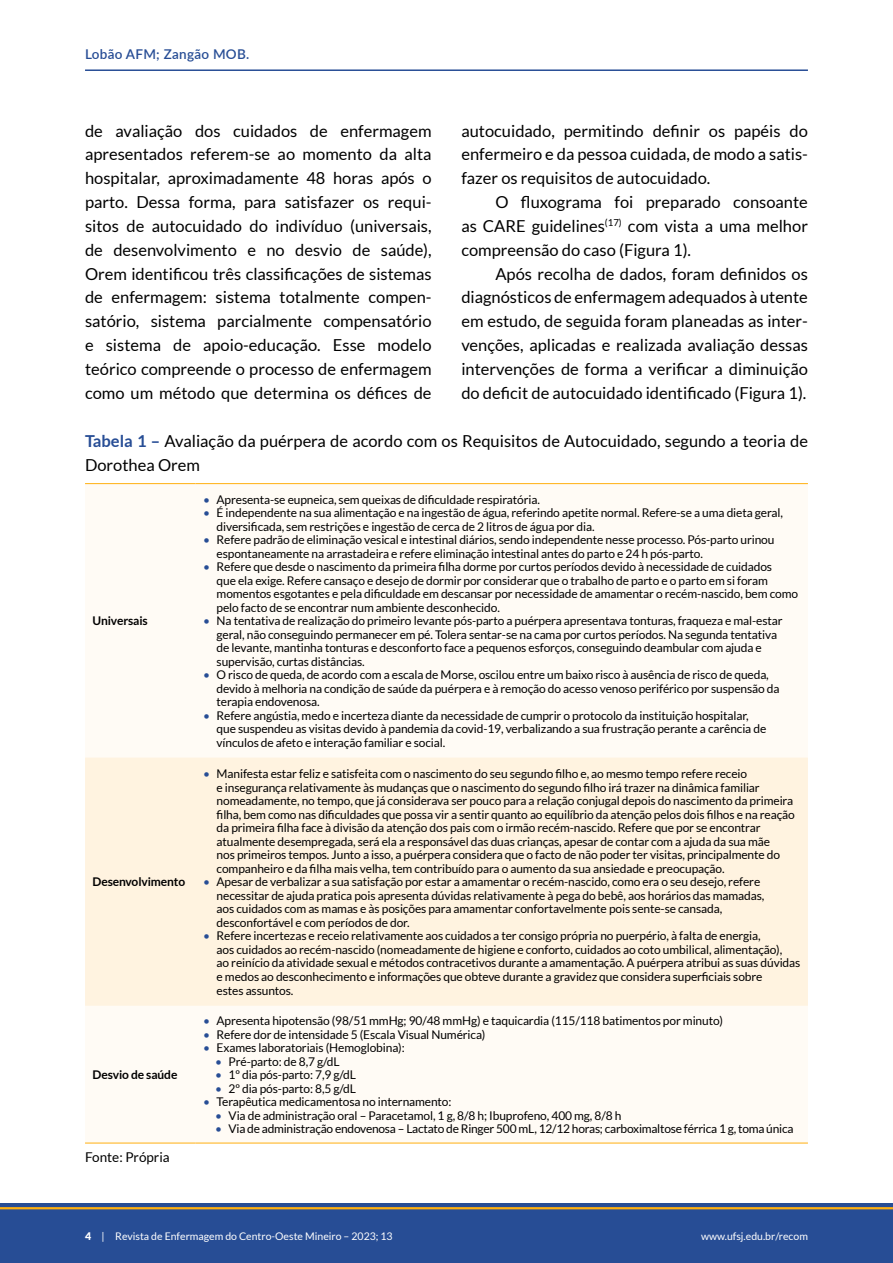
<style>
.page{position:relative;width:893px;height:1263px;background:#fff}
.page>*{position:absolute;margin:0;border:0;box-sizing:border-box;transform-origin:0 0}
.t1{font:16.5px/23.9px "Lato";color:#000;text-align:justify}
.t2{font:600 13.5px "Lato";letter-spacing:.02em;color:#274d95}
.t3{font:13.5px "Lato";color:#000}
.t4{font:12px/13.5px "Lato";letter-spacing:-.01em;color:#000}
.t5{font:700 12px "Lato";letter-spacing:-.01em;color:#000}
.t6{font:10.5px "Lato";color:#fff}
.s1{font-weight:700;color:#274d95}
.s2{color:#274d95}
.s3{font-weight:900}
</style>
<div class="page">
<div style="left:0;top:1203px;width:893px;height:60px;background:#274d95"></div>
<hr style="left:0;top:1207px;width:893px;height:2px;background:#ffb011">
<hr style="left:85px;top:69px;width:723px;height:2px;background:#274d95">
<div style="left:85px;top:757px;width:723px;height:249px;background:#fff3e0"></div>
<hr style="left:85px;top:1143px;width:111px;height:1px;background:#ffb011">
<hr style="left:196px;top:1143px;width:612px;height:1px;background:#ffb011">
<hr style="left:85px;top:483px;width:111px;height:1px;background:#ffb011">
<hr style="left:196px;top:483px;width:612px;height:1px;background:#ffb011">
<p class="t2" style="left:85px;top:44px;width:166px">Lobão AFM; Zangão MOB.</p>
<p class="t1" style="left:85px;top:119px;width:348px">de avaliação dos cuidados de enfermagem apresentados referem-se ao momento da alta hospitalar, aproximadamente 48 horas após o parto. Dessa forma, para satisfazer os requi&shy;sitos de autocuidado do indivíduo (universais, de desenvolvimento e no desvio de saúde), Orem identificou três classificações de sistemas de enfermagem: sistema totalmente compen&shy;satório, sistema parcialmente compensatório e sistema de apoio-educação. Esse modelo teórico compreende o processo de enfermagem como um método que determina os défices de</p>
<h1 class="t1" style="left:461px;top:119px;width:348px">autocuidado, permitindo definir os papéis do enfermeiro e da pessoa cuidada, de modo a satis&shy;fazer os requisitos de autocuidado.</h1>
<h1 class="t1" style="left:461px;top:190px;width:348px;text-indent:34px">O fluxograma foi preparado consoante as CARE guidelines<sup>(17)</sup> com vista a uma melhor compreensão do caso (Figura 1).</h1>
<p class="t1" style="left:461px;top:262px;width:348px;text-indent:34px">Após recolha de dados, foram definidos os diagnósticos de enfermagem adequados à utente em estudo, de seguida foram planeadas as inter&shy;venções, aplicadas e realizada avaliação dessas intervenções de forma a verificar a diminuição do deficit de autocuidado identificado (Figura 1).</p>
<h1 class="t1" style="left:85px;top:429px;width:724px"><span class="s1">Tabela 1 –</span> Avaliação da puérpera de acordo com os Requisitos de Autocuidado, segundo a teoria de<br>Dorothea Orem</h1>
<p class="t5" style="left:93px;top:614px;width:57px">Universais</p>
<p class="t5" style="left:93px;top:875px;width:94px">Desenvolvimento</p>
<p class="t5" style="left:93px;top:1068px;width:86px">Desvio de saúde</p>
<p class="t3" style="left:85px;top:1149px;width:86px">Fonte: Própria</p>
<p class="t4" style="left:203px;top:493px;width:338px"><span class="s2">•</span> Apresenta-se eupneica, sem queixas de dificuldade respiratória.</p>
<p class="t4" style="left:217px;top:506px;width:568px;text-indent:-14px"><span class="s2">•</span> É independente na sua alimentação e na ingestão de água, referindo apetite normal. Refere-se a uma dieta geral, diversificada, sem restrições e ingestão de cerca de 2 litros de água por dia.</p>
<p class="t4" style="left:217px;top:533px;width:559px;text-indent:-14px"><span class="s2">•</span> Refere padrão de eliminação vesical e intestinal diários, sendo independente nesse processo. Pós-parto urinou espontaneamente na arrastadeira e refere eliminação intestinal antes do parto e 24 h pós-parto.</p>
<p class="t4" style="left:217px;top:560px;width:583px;text-indent:-14px"><span class="s2">•</span> Refere que desde o nascimento da primeira filha dorme por curtos períodos devido à necessidade de cuidados<br>que ela exige. Refere cansaço e desejo de dormir por considerar que o trabalho de parto e o parto em si foram momentos esgotantes e pela dificuldade em descansar por necessidade de amamentar o recém-nascido, bem como pelo facto de se encontrar num ambiente desconhecido.</p>
<p class="t4" style="left:217px;top:614px;width:567px;text-indent:-14px"><span class="s2">•</span> Na tentativa de realização do primeiro levante pós-parto a puérpera apresentava tonturas, fraqueza e mal-estar geral, não conseguindo permanecer em pé. Tolera sentar-se na cama por curtos períodos. Na segunda tentativa de levante, mantinha tonturas e desconforto face a pequenos esforços, conseguindo deambular com ajuda e supervisão, curtas distâncias.</p>
<p class="t4" style="left:217px;top:668px;width:564px;text-indent:-14px"><span class="s2">•</span> O risco de queda, de acordo com a escala de Morse, oscilou entre um baixo risco à ausência de risco de queda, devido à melhoria na condição de saúde da puérpera e à remoção do acesso venoso periférico por suspensão da terapia endovenosa.</p>
<p class="t4" style="left:217px;top:709px;width:551px;text-indent:-14px"><span class="s2">•</span> Refere angústia, medo e incerteza diante da necessidade de cumprir o protocolo da instituição hospitalar, que suspendeu as visitas devido à pandemia da covid-19, verbalizando a sua frustração perante a carência de vínculos de afeto e interação familiar e social.</p>
<p class="t4" style="left:217px;top:767px;width:580px;text-indent:-14px"><span class="s2">•</span> Manifesta estar feliz e satisfeita com o nascimento do seu segundo filho e, ao mesmo tempo refere receio<br>e insegurança relativamente às mudanças que o nascimento do segundo filho irá trazer na dinâmica familiar nomeadamente, no tempo, que já considerava ser pouco para a relação conjugal depois do nascimento da primeira filha, bem como nas dificuldades que possa vir a sentir quanto ao equilíbrio da atenção pelos dois filhos e na reação da primeira filha face à divisão da atenção dos pais com o irmão recém-nascido. Refere que por se encontrar atualmente desempregada, será ela a responsável das duas crianças, apesar de contar com a ajuda da sua mãe<br>nos primeiros tempos. Junto a isso, a puérpera considera que o facto de não poder ter visitas, principalmente do companheiro e da filha mais velha, tem contribuído para o aumento da sua ansiedade e preocupação.</p>
<p class="t4" style="left:217px;top:875px;width:549px;text-indent:-14px"><span class="s2">•</span> Apesar de verbalizar a sua satisfação por estar a amamentar o recém-nascido, como era o seu desejo, refere necessitar de ajuda pratica pois apresenta dúvidas relativamente à pega do bebê, aos horários das mamadas, aos cuidados com as mamas e às posições para amamentar confortavelmente pois sente-se cansada, desconfortável e com períodos de dor.</p>
<p class="t4" style="left:217px;top:929px;width:585px;text-indent:-14px"><span class="s2">•</span> Refere incertezas e receio relativamente aos cuidados a ter consigo própria no puerpério, à falta de energia,<br>aos cuidados ao recém-nascido (nomeadamente de higiene e conforto, cuidados ao coto umbilical, alimentação),<br>ao reinício da atividade sexual e métodos contracetivos durante a amamentação. A puérpera atribui as suas dúvidas e medos ao desconhecimento e informações que obteve durante a gravidez que considera superficiais sobre<br>estes assuntos.</p>
<p class="t4" style="left:203px;top:1014px;width:521px"><span class="s2">•</span> Apresenta hipotensão (98/51 mmHg; 90/48 mmHg) e taquicardia (115/118 batimentos por minuto)</p>
<p class="t4" style="left:203px;top:1027px;width:284px"><span class="s2">•</span> Refere dor de intensidade 5 (Escala Visual Numérica)</p>
<p class="t4" style="left:203px;top:1041px;width:203px"><span class="s2">•</span> Exames laboratoriais (Hemoglobina):</p>
<p class="t4" style="left:215px;top:1054px;width:126px"><span class="s2">•</span> Pré-parto: de 8,7 g/dL</p>
<p class="t4" style="left:215px;top:1068px;width:142px"><span class="s2">•</span> 1º dia pós-parto: 7,9 g/dL</p>
<p class="t4" style="left:215px;top:1081px;width:142px"><span class="s2">•</span> 2º dia pós-parto: 8,5 g/dL</p>
<p class="t4" style="left:203px;top:1095px;width:250px"><span class="s2">•</span> Terapêutica medicamentosa no internamento:</p>
<p class="t4" style="left:215px;top:1108px;width:408px"><span class="s2">•</span> Via de administração oral – Paracetamol, 1 g, 8/8 h; Ibuprofeno, 400 mg, 8/8 h</p>
<p class="t4" style="left:215px;top:1122px;width:580px"><span class="s2">•</span> Via de administração endovenosa – Lactato de Ringer 500 mL, 12/12 horas; carboximaltose férrica 1 g, toma única</p>
<p class="t6" style="left:85px;top:1230px;width:309px"><span class="s3">4</span> | Revista de Enfermagem do Centro-Oeste Mineiro – 2023; 13</p>
<p class="t6" style="left:701px;top:1230px;width:108px">www.ufsj.edu.br/recom</p>
</div>
